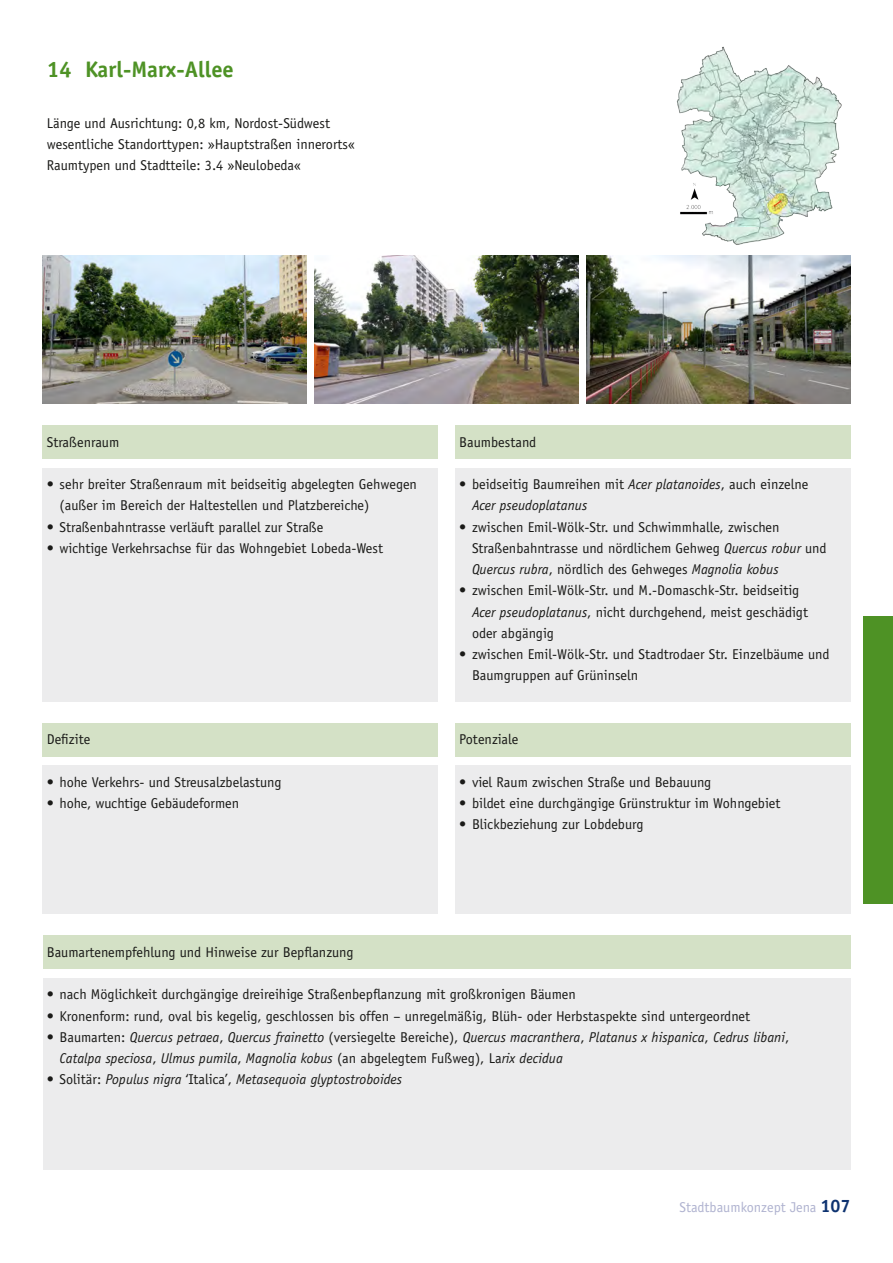
<style>
.page{position:relative;width:893px;height:1263px;background:#fff}
.page>*{position:absolute;margin:0;border:0;box-sizing:border-box;transform-origin:0 0}
.t1{font:700 22.5px "Officina Sans";color:#4e9225}
.t2{font:14.25px/21.3px "Officina Sans";color:#1a1a18}
.t3{font:italic 14.25px/21.3px "Officina Sans";color:#1a1a18}
.t4{font:14.25px "Officina Sans";color:#b0b3d0}
.s1{font-style:italic}
.s2{font-style:normal}
.s3{font-weight:700;font-size:18px;color:#0d3270}
</style>
<div class="page">
<div style="left:43px;top:468px;width:395px;height:234px;background:#ececed"></div>
<div style="left:43px;top:765px;width:395px;height:149px;background:#ececed"></div>
<div style="left:43px;top:978px;width:807px;height:191px;background:#ececed"></div>
<div style="left:455px;top:468px;width:395px;height:234px;background:#ececed"></div>
<div style="left:455px;top:765px;width:395px;height:149px;background:#ececed"></div>
<div style="left:43px;top:425px;width:395px;height:34px;background:#d4e1c6"></div>
<div style="left:455px;top:425px;width:395px;height:34px;background:#d4e1c6"></div>
<div style="left:43px;top:723px;width:395px;height:33px;background:#d4e1c6"></div>
<div style="left:455px;top:723px;width:395px;height:33px;background:#d4e1c6"></div>
<div style="left:43px;top:935px;width:807px;height:34px;background:#d4e1c6"></div>
<img style="left:676px;top:46px;width:166px;height:199px">
<img style="left:587px;top:255px;width:263px;height:149px">
<img style="left:315px;top:255px;width:263px;height:149px">
<img style="left:43px;top:255px;width:263px;height:149px">
<div style="left:863px;top:617px;width:30px;height:287px;background:#4e9225"></div>
<h1 class="t1" style="left:47px;top:56px;width:189px">14 Karl-Marx-Allee</h1>
<p class="t2" style="left:47px;top:112px;width:310px">Länge und Ausrichtung: 0,8 km, Nordost-Südwest wesentliche Standorttypen: »Hauptstraßen innerorts«<br>Raumtypen und Stadtteile: 3.4 »Neulobeda«</p>
<p class="t2" style="left:47px;top:431px;width:74px">Straßenraum</p>
<p class="t2" style="left:60px;top:474px;width:359px;text-indent:-13px">• sehr breiter Straßenraum mit beidseitig abgelegten Gehwegen (außer im Bereich der Haltestellen und Platzbereiche)</p>
<p class="t2" style="left:47px;top:516px;width:278px">• Straßenbahntrasse verläuft parallel zur Straße</p>
<p class="t2" style="left:47px;top:537px;width:338px">• wichtige Verkehrsachse für das Wohngebiet Lobeda-West</p>
<p class="t2" style="left:47px;top:729px;width:45px">Defizite</p>
<p class="t2" style="left:47px;top:771px;width:236px">• hohe Verkehrs- und Streusalzbelastung</p>
<p class="t2" style="left:47px;top:792px;width:194px">• hohe, wuchtige Gebäudeformen</p>
<p class="t2" style="left:459px;top:431px;width:79px">Baumbestand</p>
<p class="t2" style="left:472px;top:474px;width:338px;text-indent:-13px">• beidseitig Baumreihen mit <span class="s1">Acer platanoides</span>, auch einzelne<br><span class="s1">Acer pseudoplatanus</span></p>
<p class="t2" style="left:472px;top:516px;width:356px;text-indent:-13px">• zwischen Emil-Wölk-Str. und Schwimmhalle, zwischen<br>Straßenbahntrasse und nördlichem Gehweg <span class="s1">Quercus robur</span> und<br><span class="s1">Quercus rubra</span>, nördlich des Gehweges <span class="s1">Magnolia kobus</span></p>
<p class="t2" style="left:472px;top:580px;width:338px;text-indent:-13px">• zwischen Emil-Wölk-Str. und M.-Domaschk-Str. beidseitig<br><span class="s1">Acer pseudoplatanus</span>, nicht durchgehend, meist geschädigt oder abgängig</p>
<p class="t2" style="left:472px;top:644px;width:359px;text-indent:-13px">• zwischen Emil-Wölk-Str. und Stadtrodaer Str. Einzelbäume und<br>Baumgruppen auf Grüninseln</p>
<p class="t2" style="left:459px;top:729px;width:61px">Potenziale</p>
<p class="t2" style="left:459px;top:771px;width:254px">• viel Raum zwischen Straße und Bebauung</p>
<p class="t2" style="left:459px;top:792px;width:323px">• bildet eine durchgängige Grünstruktur im Wohngebiet</p>
<p class="t2" style="left:459px;top:814px;width:186px">• Blickbeziehung zur Lobdeburg</p>
<p class="t2" style="left:47px;top:941px;width:308px">Baumartenempfehlung und Hinweise zur Bepflanzung</p>
<p class="t2" style="left:47px;top:984px;width:530px">• nach Möglichkeit durchgängige dreireihige Straßenbepflanzung mit großkronigen Bäumen</p>
<p class="t2" style="left:47px;top:1005px;width:705px">• Kronenform: rund, oval bis kegelig, geschlossen bis offen – unregelmäßig, Blüh- oder Herbstaspekte sind untergeordnet</p>
<p class="t3" style="left:60px;top:1026px;width:731px;text-indent:-13px"><span class="s2">• Baumarten:</span> Quercus petraea<span class="s2">,</span> Quercus frainetto <span class="s2">(versiegelte Bereiche),</span> Quercus macranthera<span class="s2">,</span> Platanus x hispanica<span class="s2">,</span> Cedrus libani<span class="s2">,<br></span>Catalpa speciosa<span class="s2">,</span> Ulmus pumila<span class="s2">,</span> Magnolia kobus <span class="s2">(an abgelegtem Fußweg), La</span>rix decidua</p>
<p class="t3" style="left:47px;top:1069px;width:357px"><span class="s2">• Solitär:</span> Populus nigra <span class="s2">‘Italica’,</span> Metasequoia glyptostroboides</p>
<p class="t4" style="left:679px;top:1199px;width:173px">Stadtbaumkonzept Jena <span class="s3">107</span></p>
</div>
